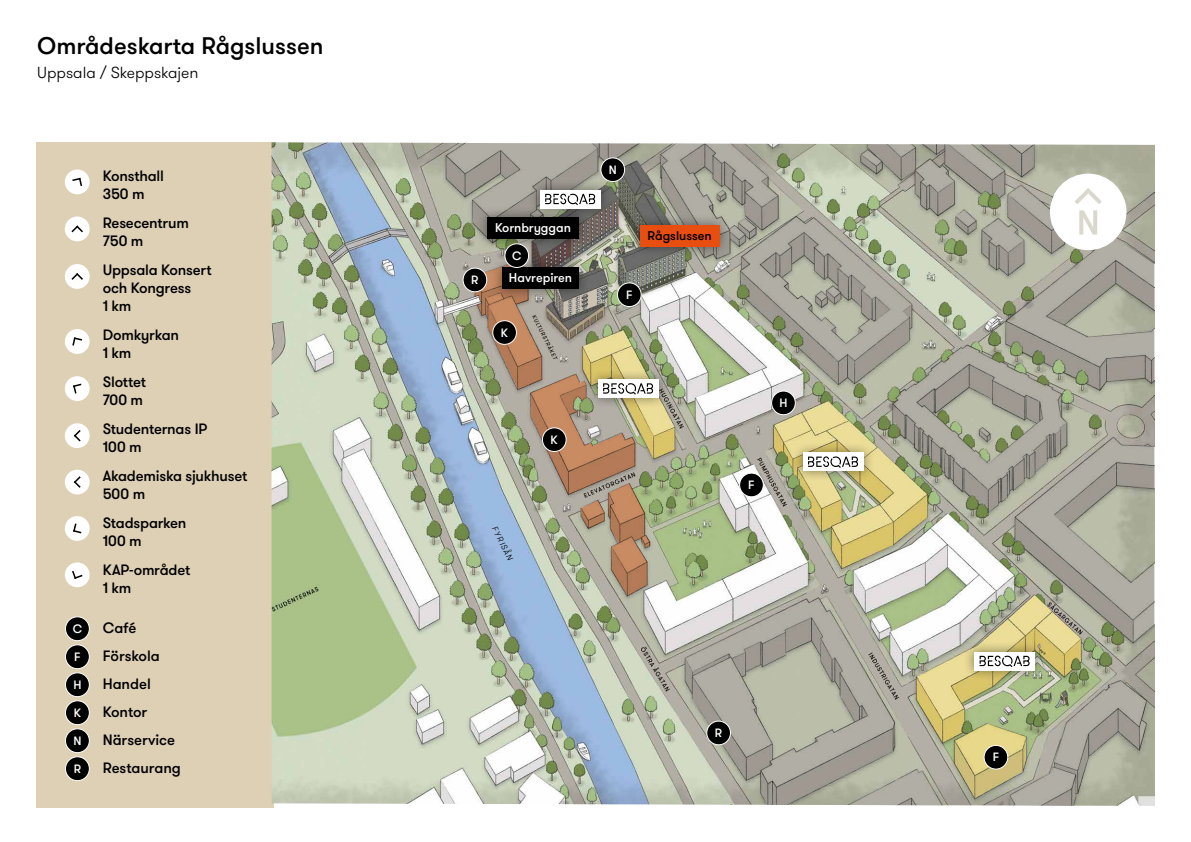
<style>
.page{position:relative;width:1191px;height:842px;background:#fff}
.page>*{position:absolute;margin:0;border:0;box-sizing:border-box;transform-origin:0 0}
.t1{font:500 24px "GT Walsheim";color:#000}
.t2{font:300 16px "GT Walsheim";color:#000}
.t3{font:500 15px/18px "GT Walsheim";letter-spacing:-.015em;color:#000}
.t4{font:500 12.7px "GT Walsheim";letter-spacing:-.005em;color:#fff}
.t5{font:500 12.7px "GT Walsheim";letter-spacing:-.005em;color:#000}
.t6{font:500 12.2px "GT Walsheim";color:#fff}
.t7{font:500 12.1px "GT Walsheim";color:#fff}
.t8{font:italic 300 8.2px "GT Walsheim";color:#000}
</style>
<div class="page">
<div style="left:36px;top:142px;width:237px;height:666px;background:#ded0b5"></div>
<div style="left:65px;top:169px;width:25px;height:25px;background:#fff;border-radius:50%"></div>
<svg style="left:72px;top:178px;width:10px;height:8px"></svg>
<div style="left:65px;top:217px;width:25px;height:24px;background:#fff;border-radius:50%"></div>
<svg style="left:71px;top:225px;width:12px;height:7px"></svg>
<div style="left:65px;top:264px;width:25px;height:25px;background:#fff;border-radius:50%"></div>
<svg style="left:71px;top:273px;width:12px;height:7px"></svg>
<div style="left:65px;top:329px;width:25px;height:25px;background:#fff;border-radius:50%"></div>
<svg style="left:72px;top:337px;width:10px;height:9px"></svg>
<div style="left:65px;top:376px;width:25px;height:25px;background:#fff;border-radius:50%"></div>
<svg style="left:73px;top:384px;width:8px;height:10px"></svg>
<div style="left:65px;top:423px;width:25px;height:25px;background:#fff;border-radius:50%"></div>
<svg style="left:74px;top:430px;width:7px;height:11px"></svg>
<div style="left:65px;top:470px;width:25px;height:24px;background:#fff;border-radius:50%"></div>
<svg style="left:74px;top:476px;width:7px;height:12px"></svg>
<div style="left:65px;top:516px;width:25px;height:25px;background:#fff;border-radius:50%"></div>
<svg style="left:73px;top:523px;width:8px;height:10px"></svg>
<div style="left:65px;top:562px;width:25px;height:25px;background:#fff;border-radius:50%"></div>
<svg style="left:72px;top:571px;width:10px;height:8px"></svg>
<div style="left:65px;top:617px;width:24px;height:24px;background:#000;border-radius:50%"></div>
<div style="left:65px;top:616px;width:25px;height:25px;border:1px solid #fff;border-radius:50%"></div>
<div style="left:65px;top:645px;width:24px;height:24px;background:#000;border-radius:50%"></div>
<div style="left:65px;top:644px;width:25px;height:25px;border:1px solid #fff;border-radius:50%"></div>
<div style="left:65px;top:673px;width:24px;height:24px;background:#000;border-radius:50%"></div>
<div style="left:65px;top:672px;width:25px;height:25px;border:1px solid #fff;border-radius:50%"></div>
<div style="left:65px;top:701px;width:24px;height:24px;background:#000;border-radius:50%"></div>
<div style="left:65px;top:700px;width:25px;height:25px;border:1px solid #fff;border-radius:50%"></div>
<div style="left:65px;top:729px;width:24px;height:24px;background:#000;border-radius:50%"></div>
<div style="left:65px;top:728px;width:25px;height:25px;border:1px solid #fff;border-radius:50%"></div>
<div style="left:65px;top:757px;width:24px;height:24px;background:#000;border-radius:50%"></div>
<div style="left:65px;top:756px;width:25px;height:25px;border:1px solid #fff;border-radius:50%"></div>
<img style="left:271px;top:142px;width:884px;height:664px">
<svg style="left:685px;top:643px;width:210px;height:162px"></svg>
<svg style="left:953px;top:680px;width:194px;height:126px"></svg>
<svg style="left:847px;top:769px;width:95px;height:36px"></svg>
<div style="left:476px;top:206px;width:113px;height:44px;background:#000;opacity:.45"></div>
<div style="left:629px;top:214px;width:101px;height:43px;background:#000;opacity:.45"></div>
<div style="left:640px;top:225px;width:79px;height:22px;background:#e84e0f"></div>
<div style="left:587px;top:369px;width:82px;height:40px;background:#000;opacity:.45"></div>
<div style="left:597px;top:379px;width:61px;height:19px;background:#fff"></div>
<img style="left:475px;top:260px;width:178px;height:336px">
<div style="left:963px;top:641px;width:82px;height:40px;background:#000;opacity:.45"></div>
<div style="left:974px;top:652px;width:61px;height:18px;background:#fff"></div>
<svg style="left:979px;top:656px;width:50px;height:11px"></svg>
<div style="left:491px;top:257px;width:98px;height:43px;background:#000;opacity:.45"></div>
<div style="left:502px;top:268px;width:77px;height:21px;background:#000"></div>
<div style="left:505px;top:244px;width:23px;height:23px;background:#000;border-radius:50%"></div>
<div style="left:504px;top:243px;width:25px;height:25px;border:1px solid #fff;border-radius:50%"></div>
<div style="left:542px;top:428px;width:24px;height:23px;background:#000;border-radius:50%"></div>
<div style="left:542px;top:427px;width:24px;height:25px;border:1px solid #fff;border-radius:50%"></div>
<div style="left:493px;top:321px;width:23px;height:23px;background:#000;border-radius:50%"></div>
<div style="left:492px;top:320px;width:25px;height:25px;border:1px solid #fff;border-radius:50%"></div>
<div style="left:707px;top:721px;width:23px;height:24px;background:#000;border-radius:50%"></div>
<div style="left:706px;top:721px;width:25px;height:24px;border:1px solid #fff;border-radius:50%"></div>
<div style="left:463px;top:268px;width:24px;height:24px;background:#000;border-radius:50%"></div>
<div style="left:463px;top:268px;width:24px;height:24px;border:1px solid #fff;border-radius:50%"></div>
<div style="left:984px;top:745px;width:23px;height:24px;background:#000;border-radius:50%"></div>
<div style="left:983px;top:745px;width:25px;height:24px;border:1px solid #fff;border-radius:50%"></div>
<div style="left:617px;top:283px;width:24px;height:24px;background:#000;border-radius:50%"></div>
<div style="left:617px;top:283px;width:24px;height:24px;border:1px solid #fff;border-radius:50%"></div>
<svg style="left:446px;top:143px;width:193px;height:100px"></svg>
<svg style="left:660px;top:143px;width:494px;height:500px"></svg>
<h1 class="t1" style="left:37px;top:31px;width:288px">Områdeskarta Rågslussen</h1>
<p class="t2" style="left:37px;top:62px;width:163px">Uppsala / Skeppskajen</p>
<p class="t6" style="left:73px;top:621px;width:11px">C</p>
<p class="t6" style="left:74px;top:649px;width:8px">F</p>
<p class="t6" style="left:73px;top:677px;width:10px">H</p>
<p class="t6" style="left:74px;top:705px;width:9px">K</p>
<p class="t6" style="left:73px;top:733px;width:10px">N</p>
<p class="t6" style="left:74px;top:761px;width:9px">R</p>
<p class="t3" style="left:103px;top:167px;width:63px">Konsthall<br>350 m</p>
<p class="t3" style="left:103px;top:214px;width:88px">Resecentrum<br>750 m</p>
<p class="t3" style="left:103px;top:261px;width:110px">Uppsala Konsert och Kongress<br>1 km</p>
<p class="t3" style="left:103px;top:326px;width:78px">Domkyrkan<br>1 km</p>
<p class="t3" style="left:103px;top:373px;width:45px">Slottet<br>700 m</p>
<p class="t3" style="left:103px;top:420px;width:106px">Studenternas IP<br>100 m</p>
<p class="t3" style="left:103px;top:467px;width:146px">Akademiska sjukhuset<br>500 m</p>
<p class="t3" style="left:103px;top:514px;width:85px">Stadsparken<br>100 m</p>
<p class="t3" style="left:103px;top:562px;width:89px">KAP-området<br>1 km</p>
<p class="t3" style="left:103px;top:614px;width:80px;line-height:28.1px">Café<br>Förskola<br>Handel<br>Kontor<br>Närservice<br>Restaurang</p>
<p class="t7" style="left:471px;top:272px;width:9px">R</p>
<p class="t4" style="left:495px;top:219px;width:77px">Kornbryggan</p>
<p class="t7" style="left:512px;top:248px;width:11px">C</p>
<p class="t4" style="left:509px;top:270px;width:65px">Havrepiren</p>
<p class="t7" style="left:501px;top:325px;width:9px">K</p>
<p class="t8" style="left:499px;top:525px;width:38px;rotate:64deg">FYRISÅN</p>
<p class="t7" style="left:550px;top:432px;width:9px">K</p>
<p class="t7" style="left:609px;top:162px;width:10px">N</p>
<p class="t5" style="left:647px;top:227px;width:66px">Rågslussen</p>
<p class="t7" style="left:626px;top:287px;width:8px">F</p>
<p class="t7" style="left:779px;top:395px;width:10px">H</p>
<p class="t7" style="left:748px;top:477px;width:8px">F</p>
<p class="t7" style="left:715px;top:725px;width:9px">R</p>
<p class="t7" style="left:992px;top:750px;width:8px">F</p>
</div>
